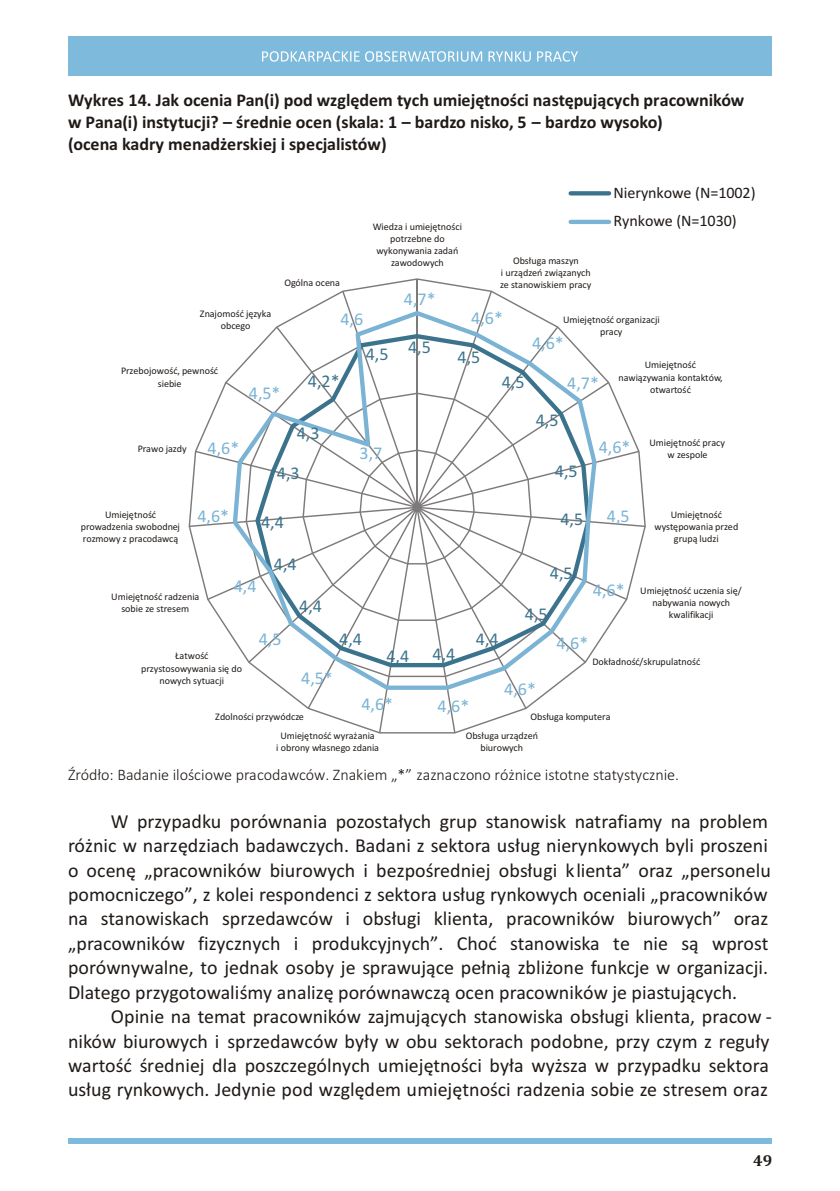
<style>
.page{position:relative;width:840px;height:1191px;background:#fff}
.page>*{position:absolute;margin:0;border:0;box-sizing:border-box;transform-origin:0 0}
.t1{font:20px/24.4px "Calibri";color:#1f1a17}
.t2{font:700 18px/22px "Calibri";color:#1f1a17}
.t3{font:18px "Calibri";color:#7ab3d4}
.t4{font:18px "Calibri";color:#3b738c}
.t5{font:300 16px "Calibri";color:#1f1a17}
.t6{font:16px/28.6px "Calibri";color:#1f1a17}
.t7{font:700 16px "Cambria";color:#1f1a17}
.t8{font:10px/12.2px "Calibri";color:#1f1a17;text-align:center}
</style>
<div class="page">
<div style="left:68px;top:1138px;width:703px;height:6px;background:#7dbadb"></div>
<div style="left:68px;top:36px;width:703px;height:40px;background:#7dbadb"></div>
<svg style="left:188px;top:278px;width:458px;height:456px"></svg>
<svg style="left:230px;top:308px;width:368px;height:384px"></svg>
<svg style="left:570px;top:191px;width:38px;height:4px"></svg>
<hr style="left:570px;top:220px;width:38px;height:4px;background:#7ab3d4">
<svg style="left:262px;top:51px;width:315px;height:11px"></svg>
<p class="t2" style="left:68px;top:91px;width:677px">Wykres 14. Jak ocenia Pan(i) pod względem tych umiejętności następujących pracowników w Pana(i) instytucji? – średnie ocen (skala: 1 – bardzo nisko, 5 – bardzo wysoko)<br>(ocena kadry menadżerskiej i specjalistów)</p>
<p class="t6" style="left:613px;top:179px;width:144px">Nierynkowe (N=1002)<br>Rynkowe (N=1030)</p>
<p class="t8" style="left:372px;top:221px;width:91px">Wiedza i umiejętności potrzebne do wykonywania zadań zawodowych</p>
<p class="t8" style="left:499px;top:255px;width:93px">Obsługa maszyn<br>i urządzeń związanych ze stanowiskiem pracy</p>
<p class="t8" style="left:562px;top:314px;width:98px">Umiejętność organizacji pracy</p>
<p class="t8" style="left:618px;top:360px;width:106px">Umiejętność nawiązywania kontaktów, otwartość</p>
<p class="t8" style="left:284px;top:277px;width:57px">Ogólna ocena</p>
<p class="t3" style="left:403px;top:292px;width:33px">4,7*</p>
<p class="t8" style="left:200px;top:308px;width:73px">Znajomość języka obcego</p>
<p class="t3" style="left:471px;top:310px;width:33px">4,6*</p>
<p class="t3" style="left:340px;top:312px;width:24px">4,6</p>
<p class="t3" style="left:531px;top:336px;width:33px">4,6*</p>
<p class="t4" style="left:408px;top:340px;width:24px">4,5</p>
<p class="t4" style="left:365px;top:346px;width:24px">4,5</p>
<p class="t4" style="left:457px;top:349px;width:24px">4,5</p>
<p class="t8" style="left:121px;top:366px;width:99px">Przebojowość, pewność siebie</p>
<p class="t4" style="left:308px;top:374px;width:33px">4,2*</p>
<p class="t4" style="left:501px;top:374px;width:24px">4,5</p>
<p class="t3" style="left:567px;top:375px;width:33px">4,7*</p>
<p class="t3" style="left:249px;top:385px;width:33px">4,5*</p>
<p class="t4" style="left:535px;top:412px;width:24px">4,5</p>
<p class="t4" style="left:554px;top:463px;width:24px">4,5</p>
<p class="t4" style="left:560px;top:512px;width:24px">4,5</p>
<p class="t4" style="left:549px;top:565px;width:24px">4,5</p>
<p class="t4" style="left:524px;top:606px;width:24px">4,5</p>
<p class="t4" style="left:296px;top:425px;width:24px">4,3</p>
<p class="t8" style="left:649px;top:437px;width:77px">Umiejętność pracy w zespole</p>
<p class="t3" style="left:598px;top:440px;width:33px">4,6*</p>
<p class="t3" style="left:207px;top:441px;width:33px">4,6*</p>
<p class="t8" style="left:138px;top:443px;width:50px">Prawo jazdy</p>
<p class="t3" style="left:359px;top:445px;width:24px">3,7</p>
<p class="t4" style="left:277px;top:465px;width:24px">4,3</p>
<p class="t3" style="left:197px;top:508px;width:33px">4,6*</p>
<p class="t3" style="left:606px;top:508px;width:24px">4,5</p>
<p class="t8" style="left:81px;top:509px;width:101px">Umiejętność prowadzenia swobodnej rozmowy z pracodawcą</p>
<p class="t8" style="left:654px;top:509px;width:85px">Umiejętność występowania przed grupą ludzi</p>
<p class="t4" style="left:261px;top:514px;width:24px">4,4</p>
<p class="t4" style="left:274px;top:557px;width:24px">4,4</p>
<p class="t3" style="left:233px;top:578px;width:24px">4,4</p>
<p class="t3" style="left:592px;top:582px;width:33px">4,6*</p>
<p class="t8" style="left:639px;top:585px;width:103px">Umiejętność uczenia się/ nabywania nowych kwalifikacji</p>
<p class="t8" style="left:592px;top:657px;width:109px">Dokładność/skrupulatność</p>
<p class="t8" style="left:111px;top:591px;width:90px">Umiejętność radzenia sobie ze stresem</p>
<p class="t4" style="left:299px;top:598px;width:24px">4,4</p>
<p class="t4" style="left:339px;top:631px;width:24px">4,4</p>
<p class="t3" style="left:258px;top:631px;width:24px">4,5</p>
<p class="t4" style="left:475px;top:631px;width:24px">4,4</p>
<p class="t3" style="left:556px;top:636px;width:33px">4,6*</p>
<p class="t4" style="left:386px;top:648px;width:24px">4,4</p>
<p class="t4" style="left:432px;top:646px;width:24px">4,4</p>
<p class="t8" style="left:141px;top:650px;width:102px">Łatwość przystosowywania się do nowych sytuacji</p>
<p class="t3" style="left:301px;top:670px;width:33px">4,5*</p>
<p class="t3" style="left:504px;top:682px;width:33px">4,6*</p>
<p class="t3" style="left:361px;top:697px;width:33px">4,6*</p>
<p class="t3" style="left:437px;top:698px;width:33px">4,6*</p>
<p class="t8" style="left:215px;top:711px;width:90px">Zdolności przywódcze</p>
<p class="t8" style="left:465px;top:707px;width:146px;line-height:19.2px;text-align:left;text-indent:65px">Obsługa komputera<br>Obsługa urządzeń</p>
<p class="t8" style="left:480px;top:742px;width:44px">biurowych</p>
<p class="t8" style="left:276px;top:730px;width:104px">Umiejętność wyrażania<br>i obrony własnego zdania</p>
<p class="t5" style="left:68px;top:767px;width:612px">Źródło: Badanie ilościowe pracodawców. Znakiem „*” zaznaczono różnice istotne statystycznie.</p>
<p class="t1" style="left:68px;top:810px;width:704px;text-indent:43px">W przypadku porównania pozostałych grup stanowisk natrafiamy na problem różnic w narzędziach badawczych. Badani z sektora usług nierynkowych byli proszeni o ocenę „pracowników biurowych i bezpośredniej obsługi klienta” oraz „personelu pomocniczego”, z kolei respondenci z sektora usług rynkowych oceniali „pracowników na stanowiskach sprzedawców i obsługi klienta, pracowników biurowych” oraz „pracowników fizycznych i produkcyjnych”. Choć stanowiska te nie są wprost porównywalne, to jednak osoby je sprawujące pełnią zbliżone funkcje w organizacji.<br>Dlatego przygotowaliśmy analizę porównawczą ocen pracowników je piastujących.</p>
<p class="t1" style="left:68px;top:1006px;width:705px;text-indent:43px">Opinie na temat pracowników zajmujących stanowiska obsługi klienta, pracow - ników biurowych i sprzedawców były w obu sektorach podobne, przy czym z reguły wartość średniej dla poszczególnych umiejętności była wyższa w przypadku sektora usług rynkowych. Jedynie pod względem umiejętności radzenia sobie ze stresem oraz</p>
<p class="t7" style="left:752px;top:1153px;width:21px">49</p>
</div>
